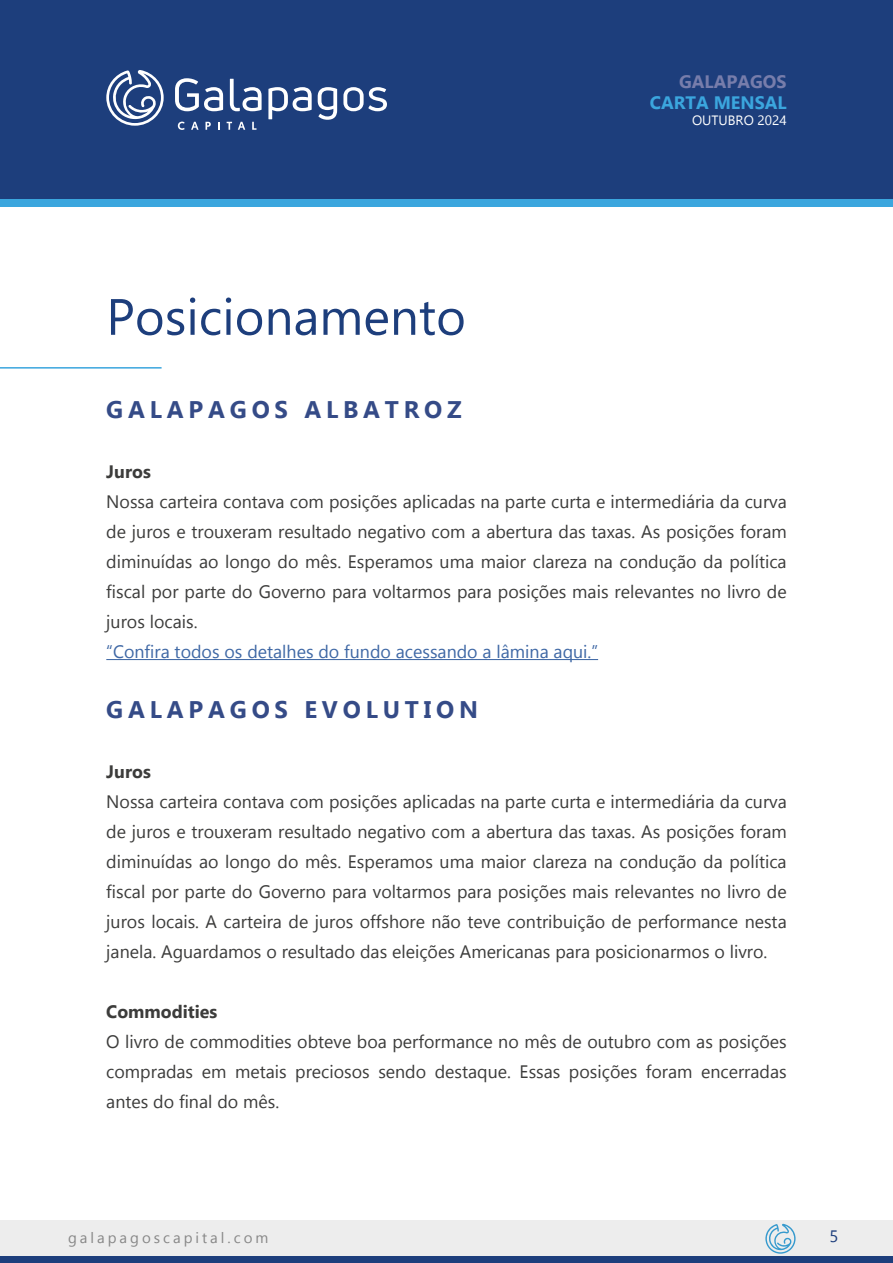
<style>
.page{position:relative;width:893px;height:1263px;background:#fff}
.page>*{position:absolute;margin:0;border:0;box-sizing:border-box;transform-origin:0 0}
.t1{font:51px "Gadugi";color:#1d3e7c}
.t2{font:700 24px "Gadugi";letter-spacing:.2em;color:#354b87}
.t3{font:18px/30px "Gadugi";color:#3c3c3b;text-align:justify}
.t4{font:18px "Gadugi";color:#3f68a5}
.t5{font:700 18px "Gadugi";color:#3c3c3b}
.t6{font:700 18px "Gadugi";color:#3ba6de}
.t7{font:700 18px "Gadugi";color:#777dab}
.t8{font:16.5px "Gadugi";color:#1d3e7c}
.t9{font:15px "Gadugi";letter-spacing:.2em;color:#878787}
.t10{font:13.5px "Gadugi";color:#fff}
</style>
<div class="page">
<div style="left:0;top:0;width:893px;height:200px;background:#1d3e7c"></div>
<div style="left:0;top:200px;width:893px;height:7px;background:#3ba6de"></div>
<svg style="left:178px;top:122px;width:7px;height:8px"></svg>
<svg style="left:191px;top:122px;width:8px;height:8px"></svg>
<svg style="left:205px;top:122px;width:6px;height:8px"></svg>
<svg style="left:218px;top:122px;width:2px;height:8px"></svg>
<svg style="left:227px;top:122px;width:5px;height:8px"></svg>
<svg style="left:238px;top:122px;width:7px;height:8px"></svg>
<svg style="left:252px;top:122px;width:4px;height:8px"></svg>
<svg style="left:106px;top:70px;width:58px;height:56px"></svg>
<svg style="left:175px;top:78px;width:48px;height:33px"></svg>
<svg style="left:230px;top:79px;width:32px;height:32px"></svg>
<svg style="left:268px;top:87px;width:44px;height:32px"></svg>
<svg style="left:318px;top:87px;width:19px;height:33px"></svg>
<svg style="left:343px;top:87px;width:44px;height:24px"></svg>
<div style="left:0;top:1220px;width:893px;height:43px;background:#ededed"></div>
<div style="left:0;top:1256px;width:893px;height:7px;background:#1d3e7c"></div>
<svg style="left:765px;top:1224px;width:31px;height:30px"></svg>
<hr style="left:106px;top:659px;width:492px;height:1px;background:#3f68a5">
<hr style="left:0;top:367px;width:162px;height:2px;background:#3ba6de">
<h1 class="t1" style="left:106px;top:286px;width:361px">Posicionamento</h1>
<h2 class="t2" style="left:106px;top:395px;width:357px">GALAPAGOS ALBATROZ</h2>
<p class="t7" style="left:679px;top:70px;width:109px">GALAPAGOS</p>
<p class="t6" style="left:650px;top:92px;width:138px">CARTA MENSAL</p>
<p class="t10" style="left:692px;top:112px;width:96px">OUTUBRO 2024</p>
<p class="t5" style="left:106px;top:461px;width:46px">Juros</p>
<p class="t3" style="left:106px;top:486px;width:682px">Nossa carteira contava com posições aplicadas na parte curta e intermediária da curva de juros e trouxeram resultado negativo com a abertura das taxas. As posições foram diminuídas ao longo do mês. Esperamos uma maior clareza na condução da política fiscal por parte do Governo para voltarmos para posições mais relevantes no livro de juros locais.</p>
<p class="t4" style="left:106px;top:641px;width:493px">“Confira todos os detalhes do fundo acessando a lâmina aqui.”</p>
<h2 class="t2" style="left:106px;top:695px;width:373px">GALAPAGOS EVOLUTION</h2>
<p class="t5" style="left:106px;top:761px;width:46px">Juros</p>
<p class="t3" style="left:106px;top:786px;width:682px">Nossa carteira contava com posições aplicadas na parte curta e intermediária da curva de juros e trouxeram resultado negativo com a abertura das taxas. As posições foram diminuídas ao longo do mês. Esperamos uma maior clareza na condução da política fiscal por parte do Governo para voltarmos para posições mais relevantes no livro de juros locais. A carteira de juros offshore não teve contribuição de performance nesta janela. Aguardamos o resultado das eleições Americanas para posicionarmos o livro.</p>
<p class="t5" style="left:106px;top:1001px;width:113px">Commodities</p>
<p class="t3" style="left:106px;top:1026px;width:682px">O livro de commodities obteve boa performance no mês de outubro com as posições compradas em metais preciosos sendo destaque. Essas posições foram encerradas antes do final do mês.</p>
<p class="t9" style="left:68px;top:1229px;width:202px">galapagoscapital.com</p>
<p class="t8" style="left:829px;top:1226px;width:10px">5</p>
</div>
